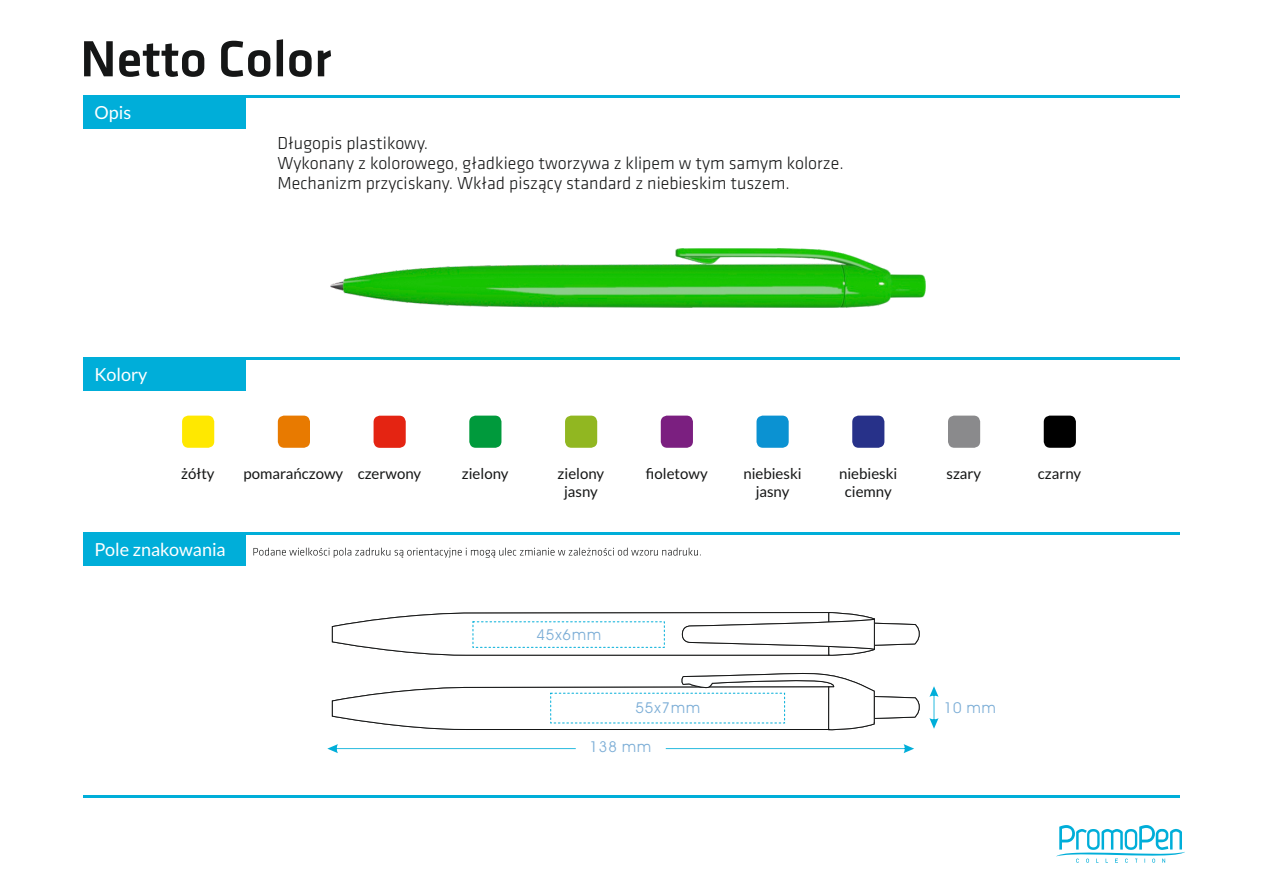
<style>
.page{position:relative;width:1263px;height:893px;background:#fff}
.page>*{position:absolute;margin:0;border:0;box-sizing:border-box;transform-origin:0 0}
.t1{font:52.65px "Klavika Medium TF";color:#151616}
.t2{font:300 18px/20.2px "Klavika";color:#151616}
.t3{font:18px "Lato";color:#fff}
.t4{font:15px/18px "Lato";color:#151616;text-align:center}
.t5{font:15px "Avant Garde IT Cby BT";letter-spacing:.065em;color:#7badd6}
</style>
<div class="page">
<img style="left:330px;top:249px;width:595px;height:58px">
<svg style="left:253px;top:548px;width:448px;height:10px"></svg>
<div style="left:83px;top:533px;width:163px;height:33px;background:#00aed9"></div>
<div style="left:83px;top:358px;width:163px;height:33px;background:#00aed9"></div>
<svg style="left:1056px;top:825px;width:129px;height:38px"></svg>
<div style="left:83px;top:95px;width:163px;height:34px;background:#00aed9"></div>
<hr style="left:83px;top:95px;width:1097px;height:3px;background:#00aed9">
<hr style="left:83px;top:358px;width:1097px;height:2px;background:#00aed9">
<hr style="left:83px;top:533px;width:1097px;height:2px;background:#00aed9">
<hr style="left:83px;top:795px;width:1097px;height:2px;background:#00aed9">
<svg style="left:332px;top:612px;width:587px;height:44px"></svg>
<svg style="left:332px;top:673px;width:587px;height:57px"></svg>
<svg style="left:929px;top:686px;width:9px;height:43px"></svg>
<svg style="left:666px;top:744px;width:248px;height:9px"></svg>
<svg style="left:327px;top:744px;width:249px;height:9px"></svg>
<div style="left:182px;top:416px;width:32px;height:32px;background:#ffe800;border-radius:6px"></div>
<div style="left:278px;top:416px;width:32px;height:32px;background:#e87a00;border-radius:6px"></div>
<div style="left:374px;top:416px;width:32px;height:32px;background:#e42412;border-radius:6px"></div>
<div style="left:469px;top:416px;width:32px;height:32px;background:#009a3c;border-radius:6px"></div>
<div style="left:565px;top:416px;width:32px;height:32px;background:#91b721;border-radius:6px"></div>
<div style="left:661px;top:416px;width:32px;height:32px;background:#7b1f80;border-radius:6px"></div>
<div style="left:756px;top:416px;width:33px;height:32px;background:#0b92d2;border-radius:6px"></div>
<div style="left:948px;top:416px;width:32px;height:32px;background:#8a8a8c;border-radius:6px"></div>
<div style="left:852px;top:416px;width:32px;height:32px;background:#273189;border-radius:6px"></div>
<div style="left:1044px;top:416px;width:32px;height:32px;background:#000;border-radius:6px"></div>
<h1 class="t1" style="left:80px;top:39px;width:253px">Netto Color</h1>
<p class="t3" style="left:94px;top:104px;width:38px">Opis</p>
<p class="t2" style="left:277px;top:134px;width:568px">Długopis plastikowy.<br>Wykonany z kolorowego, gładkiego tworzywa z klipem w tym samym kolorze.<br>Mechanizm przyciskany. Wkład piszący standard z niebieskim tuszem.</p>
<p class="t3" style="left:94px;top:366px;width:55px">Kolory</p>
<p class="t4" style="left:181px;top:466px;width:35px">żółty</p>
<p class="t4" style="left:244px;top:466px;width:179px">pomarańczowy czerwony</p>
<p class="t4" style="left:462px;top:466px;width:48px">zielony</p>
<p class="t4" style="left:558px;top:466px;width:48px">zielony</p>
<p class="t4" style="left:646px;top:466px;width:63px">fioletowy</p>
<p class="t4" style="left:564px;top:484px;width:35px">jasny</p>
<p class="t4" style="left:743px;top:466px;width:60px">niebieski jasny</p>
<p class="t4" style="left:839px;top:466px;width:60px">niebieski ciemny</p>
<p class="t4" style="left:946px;top:466px;width:36px">szary</p>
<p class="t4" style="left:1038px;top:466px;width:45px">czarny</p>
<p class="t3" style="left:94px;top:541px;width:133px">Pole znakowania</p>
<p class="t5" style="left:536px;top:628px;width:66px">45x6mm</p>
<p class="t5" style="left:635px;top:702px;width:66px">55x7mm</p>
<p class="t5" style="left:944px;top:701px;width:54px">10 mm</p>
<p class="t5" style="left:589px;top:741px;width:63px">138 mm</p>
</div>
